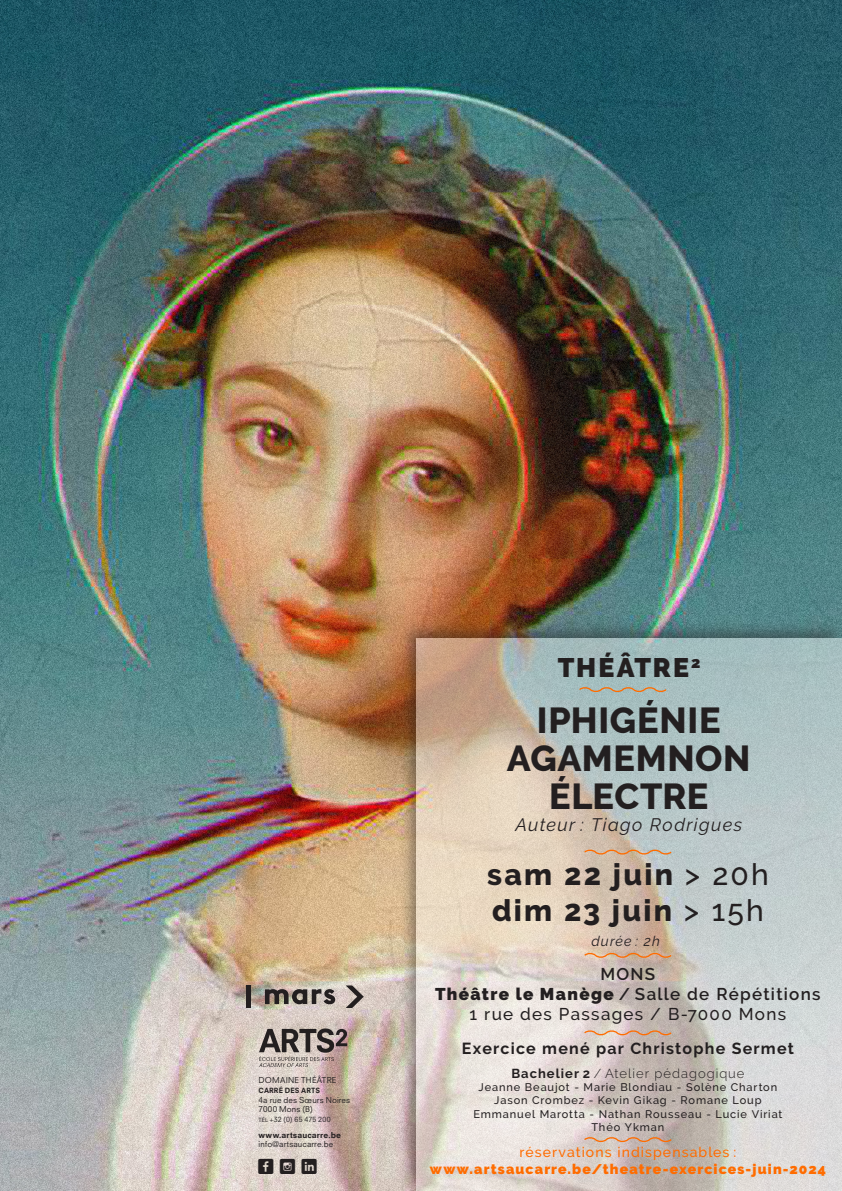
<style>
.page{position:relative;width:842px;height:1191px;background:#fff}
.page>*{position:absolute;margin:0;border:0;box-sizing:border-box;transform-origin:0 0}
.t1{font:800 36px "Raleway";letter-spacing:.015em;color:#231f20}
.t2{font:800 30px "Raleway";letter-spacing:.075em;color:#231f20}
.t3{font:900 26.8px "Raleway";letter-spacing:.07em;color:#231f20}
.t4{font:22px "Social Shapes";color:#231f20}
.t5{font:italic 18px "Raleway";letter-spacing:.075em;color:#231f20}
.t6{font:600 17px "Raleway";letter-spacing:.075em;color:#231f20}
.t7{font:500 17px "Raleway";letter-spacing:.075em;color:#231f20}
.t8{font:700 16px "Raleway";letter-spacing:.075em;color:#231f20}
.t9{font:900 14px "Raleway";letter-spacing:.08em;color:#ff6c00}
.t10{font:500 14px "Raleway";letter-spacing:.075em;color:#ff6c00}
.t11{font:italic 14px "Raleway";letter-spacing:.08em;color:#231f20}
.t12{font:300 13px "Raleway";letter-spacing:.075em;color:#231f20}
.t13{font:500 11px "Raleway";letter-spacing:.08em;color:#231f20}
.t14{font:8px "Neuzeit SLT Std";letter-spacing:.015em;color:#231f20}
.t15{font:800 8px "Neuzeit SLT Std";letter-spacing:.02em;color:#231f20}
.t16{font:7px "Neuzeit SLT Std";letter-spacing:.03em;color:#231f20}
.t17{font:800 7px "Neuzeit SLT Std";letter-spacing:.015em;color:#231f20}
.s1{font-size:5.6px}
.s2{font-weight:500}
.s3{font-weight:900}
.s4{font-weight:700}
</style>
<div class="page">
<img style="left:0;top:0;width:842px;height:1191px">
<img style="left:398px;top:619px;width:444px;height:572px">
<svg style="left:417px;top:638px;width:425px;height:553px"></svg>
<hr style="left:247px;top:985px;width:4px;height:23px;background:#231f20">
<svg style="left:265px;top:989px;width:70px;height:15px"></svg>
<svg style="left:346px;top:985px;width:18px;height:23px"></svg>
<svg style="left:578px;top:685px;width:90px;height:9px"></svg>
<svg style="left:583px;top:847px;width:90px;height:9px"></svg>
<svg style="left:583px;top:951px;width:90px;height:8px"></svg>
<svg style="left:583px;top:1135px;width:90px;height:9px"></svg>
<svg style="left:583px;top:1028px;width:90px;height:9px"></svg>
<svg style="left:259px;top:1028px;width:88px;height:39px"></svg>
<p class="t14" style="left:259px;top:1075px;width:79px">DOMAINE THÉÂTRE</p>
<p class="t17" style="left:259px;top:1086px;width:63px">CARRÉ DES ARTS</p>
<p class="t14" style="left:259px;top:1094px;width:93px">4a rue des Sœurs Noires</p>
<p class="t14" style="left:259px;top:1104px;width:56px">7000 Mons (B)</p>
<p class="t16" style="left:259px;top:1115px;width:74px"><span class="s1">tél</span>+32 (0) 65 475 200</p>
<p class="t15" style="left:259px;top:1130px;width:84px">www.artsaucarre.be</p>
<p class="t14" style="left:259px;top:1139px;width:76px">info@artsaucarre.be</p>
<p class="t4" style="left:258px;top:1153px;width:61px">M P S</p>
<p class="t3" style="left:558px;top:651px;width:144px">THÉÂTRE<sup>2</sup></p>
<p class="t1" style="left:537px;top:700px;width:185px">IPHIGÉNIE</p>
<p class="t1" style="left:507px;top:738px;width:245px">AGAMEMNON</p>
<p class="t1" style="left:549px;top:776px;width:161px">ÉLECTRE</p>
<p class="t5" style="left:515px;top:814px;width:228px">Auteur : Tiago Rodrigues</p>
<p class="t2" style="left:487px;top:857px;width:283px">sam 22 juin <span class="s2">&gt; 20h</span></p>
<p class="t2" style="left:492px;top:893px;width:273px">dim 23 juin <span class="s2">&gt; 15h</span></p>
<p class="t11" style="left:591px;top:933px;width:70px">durée : 2h</p>
<p class="t6" style="left:600px;top:964px;width:56px">MONS</p>
<p class="t6" style="left:435px;top:984px;width:387px"><span class="s3">Théâtre le Manège</span> / Salle de Répétitions</p>
<p class="t7" style="left:470px;top:1004px;width:318px">1 rue des Passages / B-7000 Mons</p>
<p class="t8" style="left:462px;top:1039px;width:333px">Exercice mené par Christophe Sermet</p>
<p class="t12" style="left:511px;top:1065px;width:235px"><span class="s4">Bachelier 2</span> / Atelier pédagogique</p>
<p class="t13" style="left:478px;top:1081px;width:300px">Jeanne Beaujot - Marie Blondiau - Solène Charton</p>
<p class="t13" style="left:494px;top:1094px;width:269px">Jason Crombez - Kevin Gikag - Romane Loup</p>
<p class="t13" style="left:473px;top:1107px;width:311px">Emmanuel Marotta - Nathan Rousseau - Lucie Viriat</p>
<p class="t13" style="left:591px;top:1120px;width:75px">Théo Ykman</p>
<p class="t10" style="left:519px;top:1143px;width:218px">réservations indispensables :</p>
<p class="t9" style="left:430px;top:1160px;width:398px">www.artsaucarre.be/theatre-exercices-juin-2024</p>
</div>
